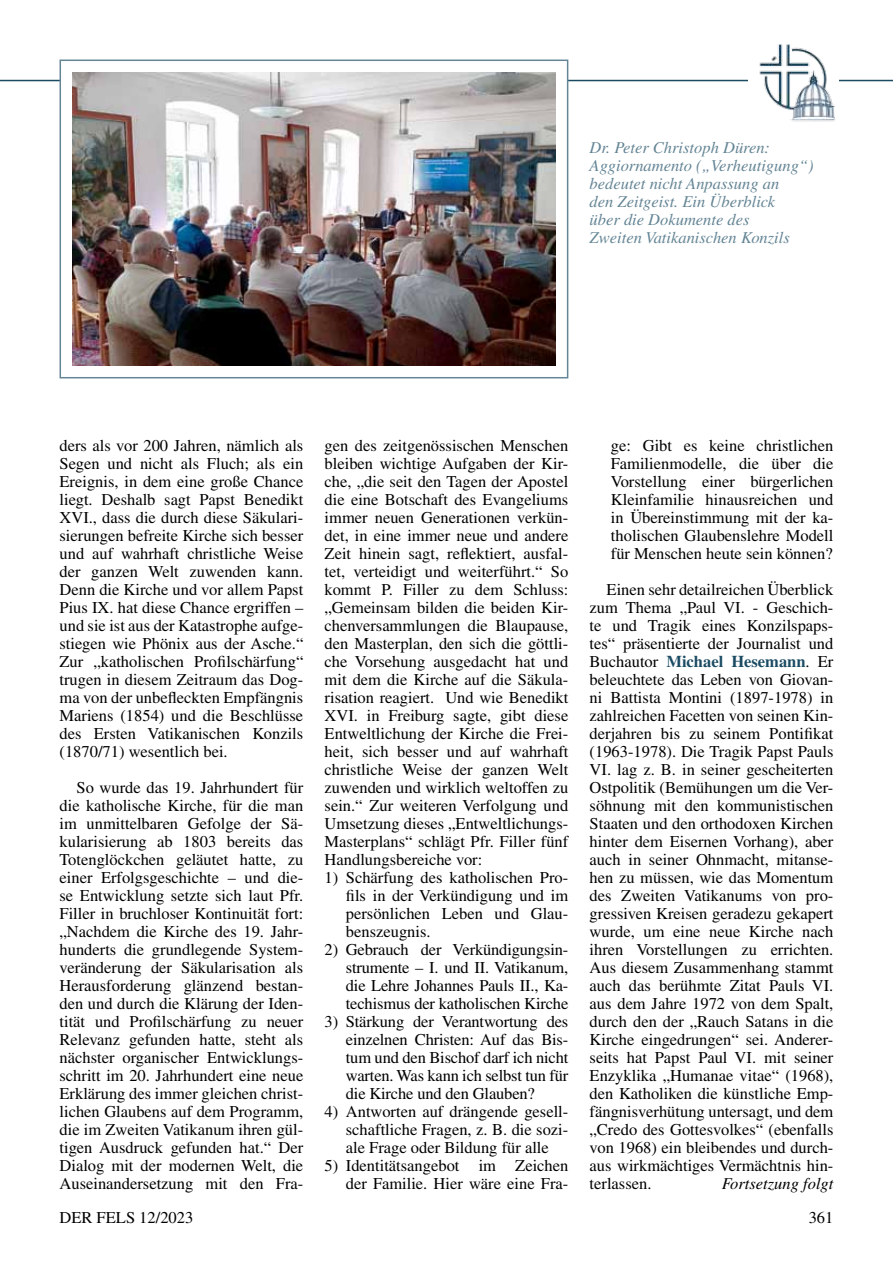
<style>
.page{position:relative;width:893px;height:1263px;background:#fff}
.page>*{position:absolute;margin:0;border:0;box-sizing:border-box;transform-origin:0 0}
.t1{font:16.5px/18px "Times";color:#000;text-align:justify}
.t2{font:italic 16.5px/18px "Times";color:#648595}
.t3{font:italic 16.5px "Times";color:#000}
.s1{font-weight:700;color:#1a4b63}
</style>
<div class="page">
<hr style="left:0;top:80px;width:893px;height:1px;background:#1a4b63">
<div style="left:748px;top:75px;width:91px;height:11px;background:#fff"></div>
<img style="left:759px;top:44px;width:67px;height:66px">
<img style="left:789px;top:70px;width:47px;height:52px">
<div style="left:60px;top:60px;width:508px;height:318px;background:#fff;border:2px solid #648595"></div>
<img style="left:72px;top:72px;width:484px;height:294px">
<p class="t2" style="left:590px;top:139px;width:225px">Dr. Peter Christoph Düren:<br>Aggiornamento („Verheutigung“) bedeutet nicht Anpassung an<br>den Zeitgeist. Ein Überblick<br>über die Dokumente des<br>Zweiten Vatikanischen Konzils</p>
<p class="t1" style="left:60px;top:436px;width:245px">ders als vor 200 Jahren, nämlich als Segen und nicht als Fluch; als ein Ereignis, in dem eine große Chance liegt. Deshalb sagt Papst Benedikt XVI., dass die durch diese Säkulari&shy;sierungen befreite Kirche sich besser und auf wahrhaft christliche Weise der ganzen Welt zuwenden kann.<br>Denn die Kirche und vor allem Papst Pius IX. hat diese Chance ergriffen – und sie ist aus der Katastrophe aufge&shy;stiegen wie Phönix aus der Asche.“ Zur „katholischen Profilschärfung“ trugen in diesem Zeitraum das Dog&shy;ma von der unbefleckten Empfängnis Mariens (1854) und die Beschlüsse des Ersten Vatikanischen Konzils (1870/71) wesentlich bei.</p>
<p class="t1" style="left:60px;top:778px;width:245px;text-indent:17px">So wurde das 19. Jahrhundert für die katholische Kirche, für die man im unmittelbaren Gefolge der Sä&shy;kularisierung ab 1803 bereits das Totenglöckchen geläutet hatte, zu einer Erfolgsgeschichte – und die&shy;se Entwicklung setzte sich laut Pfr.<br>Filler in bruchloser Kontinuität fort: „Nachdem die Kirche des 19. Jahr&shy;hunderts die grundlegende System&shy;veränderung der Säkularisation als Herausforderung glänzend bestan&shy;den und durch die Klärung der Iden&shy;tität und Profilschärfung zu neuer Relevanz gefunden hatte, steht als nächster organischer Entwicklungs&shy;schritt im 20. Jahrhundert eine neue Erklärung des immer gleichen christ&shy;lichen Glaubens auf dem Programm, die im Zweiten Vatikanum ihren gül&shy;tigen Ausdruck gefunden hat.“ Der Dialog mit der modernen Welt, die Auseinandersetzung mit den Fra-</p>
<p class="t1" style="left:325px;top:436px;width:245px">gen des zeitgenössischen Menschen bleiben wichtige Aufgaben der Kir&shy;che, „die seit den Tagen der Apostel die eine Botschaft des Evangeliums immer neuen Generationen verkün&shy;det, in eine immer neue und andere Zeit hinein sagt, reflektiert, ausfal&shy;tet, verteidigt und weiterführt.“ So kommt P. Filler zu dem Schluss: „Gemeinsam bilden die beiden Kir&shy;chenversammlungen die Blaupause, den Masterplan, den sich die göttli&shy;che Vorsehung ausgedacht hat und mit dem die Kirche auf die Säkula&shy;risation reagiert. Und wie Benedikt XVI. in Freiburg sagte, gibt diese Entweltlichung der Kirche die Frei&shy;heit, sich besser und auf wahrhaft christliche Weise der ganzen Welt zuwenden und wirklich weltoffen zu sein.“ Zur weiteren Verfolgung und Umsetzung dieses „Entweltlichungs-Masterplans“ schlägt Pfr. Filler fünf Handlungsbereiche vor:</p>
<p class="t1" style="left:346px;top:868px;width:224px;text-indent:-21px">1) Schärfung des katholischen Pro&shy;fils in der Verkündigung und im persönlichen Leben und Glau&shy;benszeugnis.</p>
<p class="t1" style="left:346px;top:940px;width:224px;text-indent:-21px">2) Gebrauch der Verkündigungsin&shy;strumente – I. und II. Vatikanum, die Lehre Johannes Pauls II., Ka&shy;techismus der katholischen Kirche</p>
<p class="t1" style="left:346px;top:1012px;width:224px;text-indent:-21px">3) Stärkung der Verantwortung des einzelnen Christen: Auf das Bis&shy;tum und den Bischof darf ich nicht warten. Was kann ich selbst tun für die Kirche und den Glauben?</p>
<p class="t1" style="left:346px;top:1102px;width:224px;text-indent:-21px">4) Antworten auf drängende gesell&shy;schaftliche Fragen, z. B. die sozi&shy;ale Frage oder Bildung für alle</p>
<p class="t1" style="left:325px;top:1156px;width:245px;text-align:right">5) Identitätsangebot im Zeichen der Familie. Hier wäre eine Fra-</p>
<p class="t1" style="left:611px;top:436px;width:224px">ge: Gibt es keine christlichen Familienmodelle, die über die Vorstellung einer bürgerlichen Kleinfamilie hinausreichen und in Übereinstimmung mit der ka&shy;tholischen Glaubenslehre Modell für Menschen heute sein können?</p>
<p class="t1" style="left:590px;top:580px;width:245px;text-indent:17px">Einen sehr detailreichen Überblick zum Thema „Paul VI. - Geschich&shy;te und Tragik eines Konzilspaps&shy;tes“ präsentierte der Journalist und Buchautor <span class="s1">Michael Hesemann</span>. Er beleuchtete das Leben von Giovan&shy;ni Battista Montini (1897-1978) in zahlreichen Facetten von seinen Kin&shy;derjahren bis zu seinem Pontifikat (1963-1978). Die Tragik Papst Pauls VI. lag z. B. in seiner gescheiterten Ostpolitik (Bemühungen um die Ver&shy;söhnung mit den kommunistischen Staaten und den orthodoxen Kirchen hinter dem Eisernen Vorhang), aber auch in seiner Ohnmacht, mitanse&shy;hen zu müssen, wie das Momentum des Zweiten Vatikanums von pro&shy;gressiven Kreisen geradezu gekapert wurde, um eine neue Kirche nach ihren Vorstellungen zu errichten.<br>Aus diesem Zusammenhang stammt auch das berühmte Zitat Pauls VI. aus dem Jahre 1972 von dem Spalt, durch den der „Rauch Satans in die Kirche eingedrungen“ sei. Anderer&shy;seits hat Papst Paul VI. mit seiner Enzyklika „Humanae vitae“ (1968), den Katholiken die künstliche Emp&shy;fängnisverhütung untersagt, und dem „Credo des Gottesvolkes“ (ebenfalls von 1968) ein bleibendes und durch&shy;aus wirkmächtiges Vermächtnis hin&shy;terlassen.</p>
<p class="t3" style="left:722px;top:1174px;width:113px">Fortsetzung folgt</p>
<p class="t1" style="left:60px;top:1209px;width:135px">DER FELS 12/2023</p>
<p class="t1" style="left:809px;top:1209px;width:26px">361</p>
</div>
